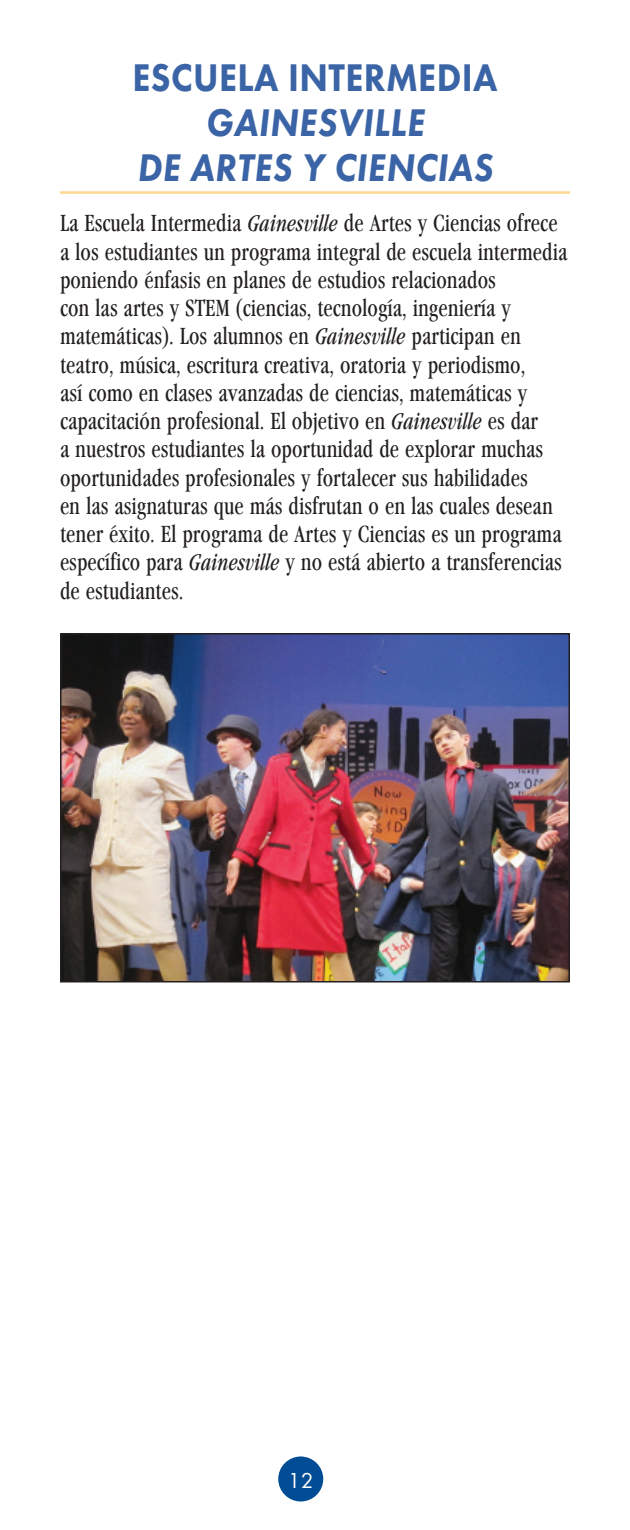
<style>
.page{position:relative;width:630px;height:1530px;background:#fff}
.page>*{position:absolute;margin:0;border:0;box-sizing:border-box;transform-origin:0 0}
.Page_Heading{font:italic 800 40px/45px "Futura PT";letter-spacing:.01em;color:#3a64a5;text-align:center;scale:.9 1}
.Body{font:24px/28.2px "Garamond Cd ITC";color:#231f20;scale:.9 1}
.School_Name{font:22.5px "Futura PT";color:#fff}
.s1{font-style:normal}
.s2{font-style:italic;font-size:23.25px}
</style>
<div class="page">
<hr style="left:60px;top:191px;width:510px;height:3px;background:#fed88f">
<img style="left:63px;top:636px;width:504px;height:343px">
<div style="left:60px;top:633px;width:510px;height:349px;border:2px solid #231f20"></div>
<div style="left:278px;top:1457px;width:45px;height:45px;background:#014d95;border-radius:50%"></div>
<p class="Page_Heading" style="left:133px;top:54px;width:407px"><span class="s1">ESCUELA INTERMEDIA<br></span>GAINESVILLE<br>DE ARTES Y CIENCIAS</p>
<p class="Body" style="left:60px;top:210px;width:565px">La Escuela Intermedia <span class="s2">Gainesville</span> de Artes y Ciencias ofrece a los estudiantes un programa integral de escuela intermedia poniendo énfasis en planes de estudios relacionados<br>con las artes y STEM (ciencias, tecnología, ingeniería y matemáticas). Los alumnos en <span class="s2">Gainesville</span> participan en teatro, música, escritura creativa, oratoria y periodismo,<br>así como en clases avanzadas de ciencias, matemáticas y capacitación profesional. El objetivo en <span class="s2">Gainesville</span> es dar<br>a nuestros estudiantes la oportunidad de explorar muchas oportunidades profesionales y fortalecer sus habilidades<br>en las asignaturas que más disfrutan o en las cuales desean tener éxito. El programa de Artes y Ciencias es un programa específico para <span class="s2">Gainesville</span> y no está abierto a transferencias de estudiantes.</p>
<p class="School_Name" style="left:288px;top:1467px;width:27px">12</p>
</div>
